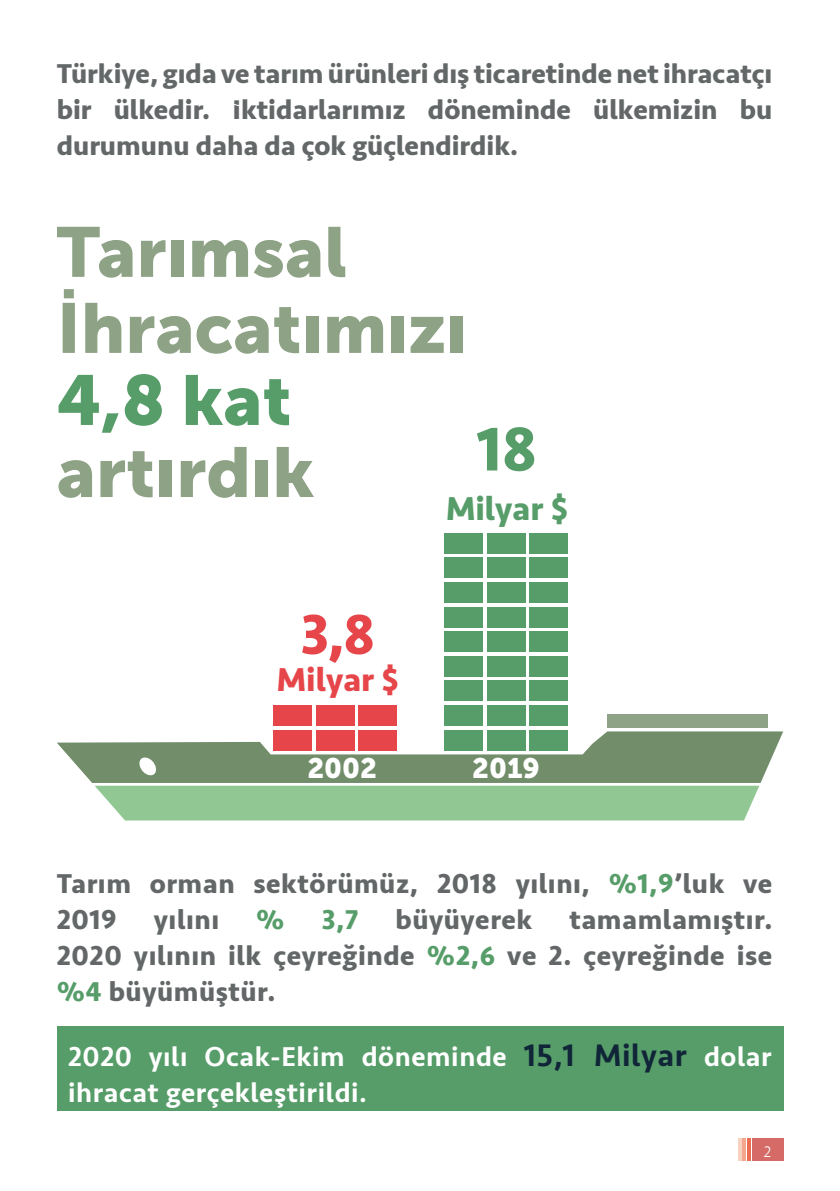
<style>
.page{position:relative;width:840px;height:1191px;background:#fff}
.page>*{position:absolute;margin:0;border:0;box-sizing:border-box;transform-origin:0 0}
.t1{font:70px/76px "Museo Sans 900";color:#8ea286}
.t2{font:70px "Museo Sans 900";color:#579d69}
.t3{font:700 64px "Seravek";color:#579d69}
.t4{font:700 58px "Seravek";color:#e6464a}
.t5{font:700 34px "Seravek";color:#e6464a}
.t6{font:700 34px "Seravek";color:#579d69}
.t7{font:700 28px/36px "Seravek";letter-spacing:.02em;color:#636768;text-align:justify}
.t8{font:500 28px/36px "Seravek";letter-spacing:.02em;color:#fff}
.t9{font:28px "Museo Sans 900";color:#fff}
.t10{font:700 28px "Seravek";color:#579d69}
.t11{font:300 16px "Seravek";color:#fff}
.s1{color:#579d69}
.s2{font-size:32px;color:#102638}
</style>
<div class="page">
<div style="left:751px;top:1138px;width:31px;height:23px;background:#d56a66"></div>
<hr style="left:746px;top:1138px;width:3px;height:23px;background:#ec6e52">
<hr style="left:742px;top:1138px;width:3px;height:23px;background:#f3a88e">
<hr style="left:737px;top:1138px;width:3px;height:23px;background:#f9d1c0">
<svg style="left:57px;top:731px;width:725px;height:89px"></svg>
<div style="left:273px;top:729px;width:38px;height:21px;background:#e6464a"></div>
<div style="left:316px;top:729px;width:38px;height:21px;background:#e6464a"></div>
<div style="left:358px;top:729px;width:38px;height:21px;background:#e6464a"></div>
<div style="left:444px;top:729px;width:38px;height:21px;background:#579d69"></div>
<div style="left:486px;top:729px;width:39px;height:21px;background:#579d69"></div>
<div style="left:529px;top:729px;width:38px;height:21px;background:#579d69"></div>
<div style="left:273px;top:705px;width:38px;height:21px;background:#e6464a"></div>
<div style="left:316px;top:705px;width:38px;height:21px;background:#e6464a"></div>
<div style="left:358px;top:705px;width:38px;height:21px;background:#e6464a"></div>
<div style="left:444px;top:705px;width:38px;height:21px;background:#579d69"></div>
<div style="left:486px;top:705px;width:39px;height:21px;background:#579d69"></div>
<div style="left:529px;top:705px;width:38px;height:21px;background:#579d69"></div>
<div style="left:444px;top:656px;width:38px;height:20px;background:#579d69"></div>
<div style="left:486px;top:656px;width:39px;height:20px;background:#579d69"></div>
<div style="left:529px;top:656px;width:38px;height:20px;background:#579d69"></div>
<div style="left:444px;top:680px;width:38px;height:21px;background:#579d69"></div>
<div style="left:486px;top:680px;width:39px;height:21px;background:#579d69"></div>
<div style="left:529px;top:680px;width:38px;height:21px;background:#579d69"></div>
<div style="left:444px;top:606px;width:38px;height:21px;background:#579d69"></div>
<div style="left:486px;top:606px;width:39px;height:21px;background:#579d69"></div>
<div style="left:529px;top:606px;width:38px;height:21px;background:#579d69"></div>
<div style="left:444px;top:631px;width:38px;height:21px;background:#579d69"></div>
<div style="left:486px;top:631px;width:39px;height:21px;background:#579d69"></div>
<div style="left:529px;top:631px;width:38px;height:21px;background:#579d69"></div>
<div style="left:444px;top:557px;width:38px;height:21px;background:#579d69"></div>
<div style="left:486px;top:557px;width:39px;height:21px;background:#579d69"></div>
<div style="left:529px;top:557px;width:38px;height:21px;background:#579d69"></div>
<div style="left:444px;top:533px;width:38px;height:20px;background:#579d69"></div>
<div style="left:486px;top:533px;width:39px;height:20px;background:#579d69"></div>
<div style="left:529px;top:533px;width:38px;height:20px;background:#579d69"></div>
<div style="left:444px;top:582px;width:38px;height:21px;background:#579d69"></div>
<div style="left:486px;top:582px;width:39px;height:21px;background:#579d69"></div>
<div style="left:529px;top:582px;width:38px;height:21px;background:#579d69"></div>
<div style="left:606px;top:714px;width:160px;height:13px;background:#8ea286"></div>
<div style="left:57px;top:1026px;width:726px;height:85px;background:#579d69"></div>
<p class="t7" style="left:57px;top:55px;width:716px">Türkiye, gıda ve tarım ürünleri dış ticaretinde net ihracatçı bir ülkedir. İktidarlarımız döneminde ülkemizin bu durumunu daha da çok güçlendirdik.</p>
<h1 class="t1" style="left:57px;top:214px;width:412px">Tarımsal<br>İhracatımızı</h1>
<h1 class="t2" style="left:57px;top:361px;width:236px">4,8 kat</h1>
<h1 class="t1" style="left:57px;top:434px;width:259px">artırdık</h1>
<h2 class="t3" style="left:476px;top:398px;width:62px">18</h2>
<p class="t6" style="left:446px;top:482px;width:123px">Milyar $</p>
<h3 class="t4" style="left:300px;top:588px;width:76px">3,8</h3>
<p class="t5" style="left:277px;top:652px;width:123px">Milyar $</p>
<p class="t9" style="left:307px;top:752px;width:71px">2002</p>
<p class="t9" style="left:472px;top:752px;width:69px">2019</p>
<p class="t7" style="left:57px;top:865px;width:716px">Tarım orman sektörümüz, 2018 yılını, <span class="s1">%1,9</span>’luk ve<br>2019</p>
<p class="t7" style="left:154px;top:901px;width:67px">yılını</p>
<p class="t10" style="left:256px;top:897px;width:30px">%</p>
<p class="t10" style="left:321px;top:897px;width:38px">3,7</p>
<p class="t7" style="left:395px;top:901px;width:138px">büyüyerek</p>
<p class="t7" style="left:57px;top:901px;width:716px;text-indent:512px">tamamlamıştır.<br>2020 yılının ilk çeyreğinde <span class="s1">%2,6</span> ve 2. çeyreğinde ise <span class="s1">%4</span> büyümüştür.</p>
<p class="t8" style="left:68px;top:1038px;width:704px">2020 yılı Ocak-Ekim döneminde <span class="s2">15,1 Milyar</span> dolar ihracat gerçekleştirildi.</p>
<p class="t11" style="left:763px;top:1142px;width:9px">2</p>
</div>
